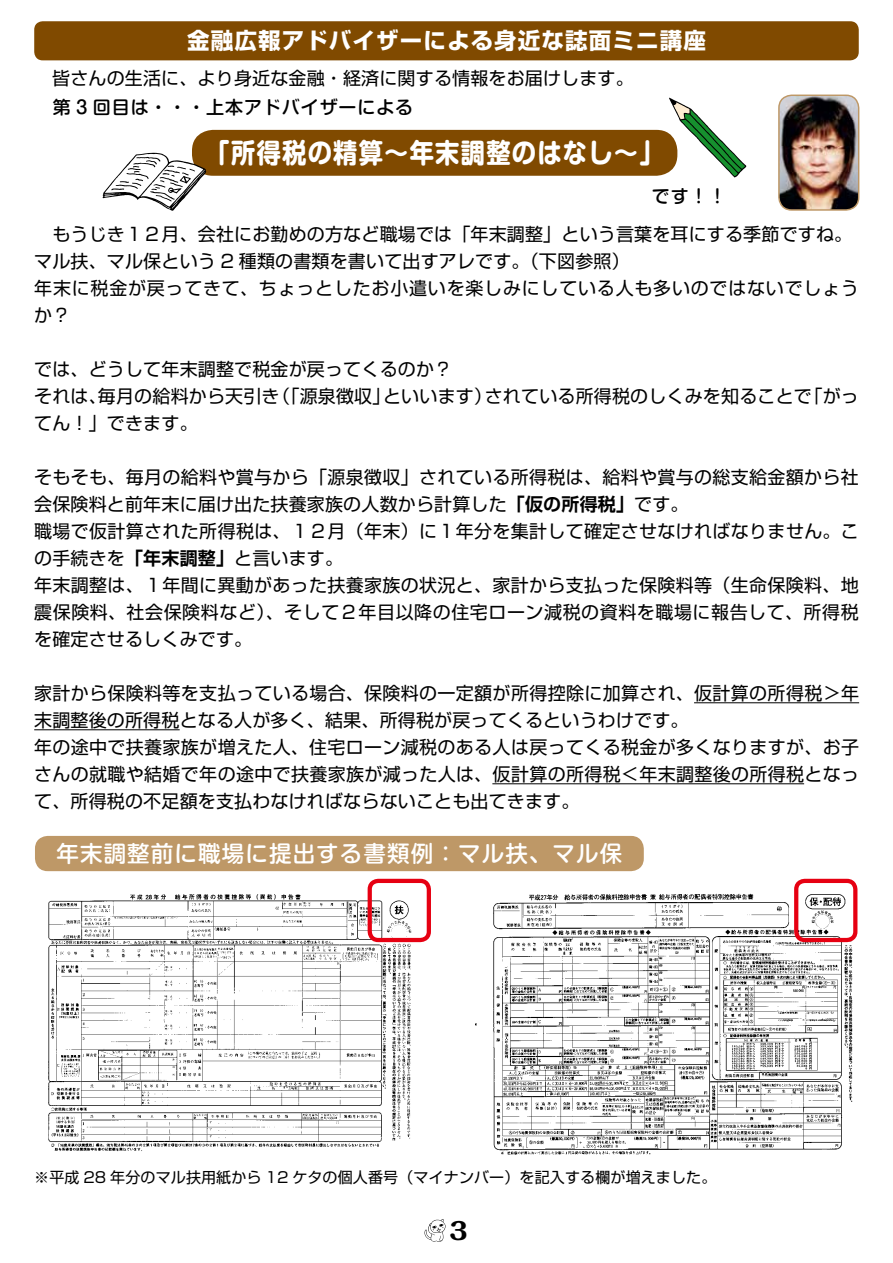
<style>
.page{position:relative;width:893px;height:1263px;background:#fff}
.page>*{position:absolute;margin:0;border:0;box-sizing:border-box;transform-origin:0 0}
.t1{font:700 27px "Shin M Go Pro";letter-spacing:.05em;color:#fff;scale:.9 1}
.t2{font:800 23.4px "Maru Fo Pro";color:#000}
.t3{font:500 22.5px "Shin M Go Pro";letter-spacing:.05em;color:#fff}
.t4{font:700 22.5px "Shin Go Pro";letter-spacing:.05em;color:#fff}
.t5{font:18px/27px "Shin Go Pro";letter-spacing:.02em;color:#000}
.t6{font:500 18px "Shin M Go Pro";letter-spacing:.05em;color:#000}
.t7{font:15px "Shin Go Pro";letter-spacing:.01em;color:#000}
.s1{font-family:"Shin Go Pro De";font-weight:700}
</style>
<div class="page">
<svg style="left:425px;top:1219px;width:20px;height:23px"></svg>
<div style="left:34px;top:21px;width:825px;height:39px;background:#804a00;border-radius:9px"></div>
<div style="left:35px;top:836px;width:609px;height:35px;background:#be9867;border-radius:13px"></div>
<img style="left:475px;top:888px;width:383px;height:267px">
<img style="left:48px;top:888px;width:373px;height:264px">
<hr style="left:694px;top:702px;width:165px;height:1px;background:#000">
<hr style="left:34px;top:729px;width:146px;height:1px;background:#000">
<hr style="left:492px;top:783px;width:312px;height:1px;background:#000">
<div style="left:192px;top:130px;width:485px;height:46px;background:#804a00;border-radius:21px"></div>
<svg style="left:102px;top:153px;width:104px;height:58px"></svg>
<svg style="left:669px;top:98px;width:77px;height:80px"></svg>
<img style="left:779px;top:95px;width:80px;height:115px">
<div style="left:778px;top:95px;width:81px;height:116px;border:1px solid #be9867;border-radius:13px"></div>
<div style="left:368px;top:879px;width:63px;height:63px;border:4px solid #e60012;border-radius:9px"></div>
<div style="left:794px;top:879px;width:63px;height:63px;border:4px solid #e60012;border-radius:9px"></div>
<p class="t4" style="left:187px;top:23px;width:520px">金融広報アドバイザーによる身近な誌面ミニ講座</p>
<p class="t5" style="left:34px;top:62px;width:601px">　皆さんの生活に、より身近な金融・経済に関する情報をお届けします。</p>
<p class="t6" style="left:53px;top:92px;width:362px">第 3 回目は・・・上本アドバイザーによる</p>
<h1 class="t1" style="left:206px;top:131px;width:510px">「所得税の精算～年末調整のはなし～」</h1>
<p class="t6" style="left:652px;top:181px;width:76px">です！！</p>
<p class="t5" style="left:34px;top:219px;width:826px">　もうじき１２月、会社にお勤めの方など職場では「年末調整」という言葉を耳にする季節ですね。マル扶、マル保という 2 種類の書類を書いて出すアレです。（下図参照）<br>年末に税金が戻ってきて、ちょっとしたお小遣いを楽しみにしている人も多いのではないでしょうか？</p>
<p class="t5" style="left:34px;top:354px;width:826px">では、どうして年末調整で税金が戻ってくるのか？<br>それは、毎月の給料から天引き（「源泉徴収」といいます）されている所得税のしくみを知ることで「がってん！」できます。</p>
<p class="t5" style="left:34px;top:462px;width:826px">そもそも、毎月の給料や賞与から「源泉徴収」されている所得税は、給料や賞与の総支給金額から社会保険料と前年末に届け出た扶養家族の人数から計算した<span class="s1">「仮の所得税」</span>です。<br>職場で仮計算された所得税は、１２月（年末）に１年分を集計して確定させなければなりません。この手続きを<span class="s1">「年末調整」</span>と言います。<br>年末調整は、１年間に異動があった扶養家族の状況と、家計から支払った保険料等（生命保険料、地震保険料、社会保険料など）、そして２年目以降の住宅ローン減税の資料を職場に報告して、所得税を確定させるしくみです。</p>
<p class="t5" style="left:34px;top:678px;width:826px">家計から保険料等を支払っている場合、保険料の一定額が所得控除に加算され、仮計算の所得税＞年末調整後の所得税となる人が多く、結果、所得税が戻ってくるというわけです。<br>年の途中で扶養家族が増えた人、住宅ローン減税のある人は戻ってくる税金が多くなりますが、お子さんの就職や結婚で年の途中で扶養家族が減った人は、仮計算の所得税＜年末調整後の所得税となって、所得税の不足額を支払わなければならないことも出てきます。</p>
<p class="t3" style="left:56px;top:835px;width:567px">年末調整前に職場に提出する書類例：マル扶、マル保</p>
<p class="t7" style="left:34px;top:1165px;width:684px">※平成 28 年分のマル扶用紙から 12 ケタの個人番号（マイナンバー）を記入する欄が増えました。</p>
<p class="t2" style="left:449px;top:1212px;width:20px">3</p>
</div>
